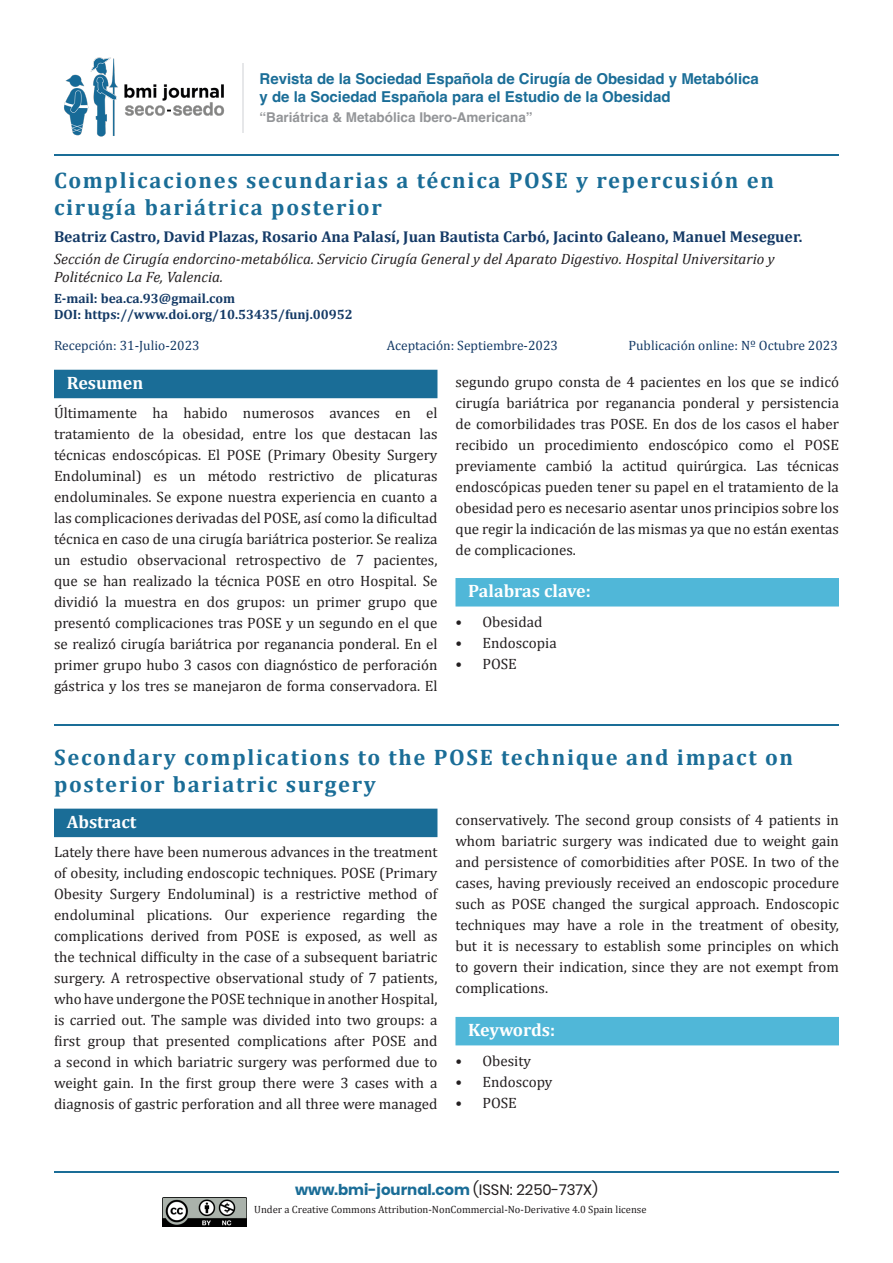
<style>
.page{position:relative;width:893px;height:1263px;background:#fff}
.page>*{position:absolute;margin:0;border:0;box-sizing:border-box;transform-origin:0 0}
.Título{font:700 22.5px/27px "Cambria";letter-spacing:.075em;color:#1a6d97}
.Palabras_clave_títul{font:700 18px "Cambria";color:#fff}
.Capítulo{font:700 18px "Cambria";color:#fff}
.Autores{font:700 15.75px "Cambria";color:#143a66}
.Párrafo{font:15px/21px "Cambria";color:#231f20;text-align:justify}
.Llamadas_autores{font:italic 15px/18px "Cambria";letter-spacing:.005em;color:#231f20}
.t1{font:700 15px/18px "Helvetica";color:#1a6d97}
.t2{font:700 15px "Poppins";color:#1a6d97}
.Recepción{font:13.5px "Cambria";color:#143a66}
.email_Y_DOI{font:700 13.5px "Cambria";color:#143a66}
.t3{font:700 13.5px "Helvetica";color:#939598}
.t4{font:10.5px "Cambria";color:#231f20}
.s1{font-weight:400;color:#231f20}
</style>
<div class="page">
<img style="left:64px;top:57px;width:161px;height:80px">
<hr style="left:243px;top:63px;width:1px;height:70px;background:#e6e7e9">
<hr style="left:54px;top:154px;width:785px;height:1px;background:#1a6d97">
<hr style="left:54px;top:1171px;width:785px;height:1px;background:#1a6d97">
<img style="left:163px;top:1197px;width:83px;height:29px">
<div style="left:54px;top:370px;width:383px;height:28px;background:#1a6d97"></div>
<div style="left:455px;top:578px;width:384px;height:28px;background:#50b7d8"></div>
<div style="left:54px;top:809px;width:383px;height:28px;background:#1a6d97"></div>
<div style="left:455px;top:1017px;width:384px;height:28px;background:#50b7d8"></div>
<hr style="left:54px;top:724px;width:785px;height:1px;background:#1a6d97">
<p class="t1" style="left:260px;top:72px;width:501px">Revista de la Sociedad Española de Cirugía de Obesidad y Metabólica y de la Sociedad Española para el Estudio de la Obesidad</p>
<p class="t3" style="left:260px;top:109px;width:275px">“Bariátrica &amp; Metabólica Ibero-Americana”</p>
<p class="Título" style="left:54px;top:166px;width:722px">Complicaciones secundarias a técnica POSE y repercusión en cirugía bariátrica posterior</p>
<p class="Autores" style="left:54px;top:225px;width:750px">Beatriz Castro, David Plazas, Rosario Ana Palasí, Juan Bautista Carbó, Jacinto Galeano, Manuel Meseguer.</p>
<p class="Llamadas_autores" style="left:54px;top:249px;width:722px">Sección de Cirugía endorcino-metabólica. Servicio Cirugía General y del Aparato Digestivo. Hospital Universitario y<br>Politécnico La Fe, Valencia.</p>
<p class="email_Y_DOI" style="left:54px;top:289px;width:183px">E-mail: bea.ca.93@gmail.com</p>
<p class="email_Y_DOI" style="left:54px;top:305px;width:300px">DOI: https://www.doi.org/10.53435/funj.00952</p>
<p class="Recepción" style="left:54px;top:337px;width:147px">Recepción: 31-Julio-2023</p>
<p class="Recepción" style="left:387px;top:337px;width:173px">Aceptación: Septiembre-2023</p>
<p class="Recepción" style="left:628px;top:337px;width:211px">Publicación online: Nº Octubre 2023</p>
<p class="Capítulo" style="left:67px;top:370px;width:78px">Resumen</p>
<p class="Párrafo" style="left:54px;top:403px;width:385px">Últimamente ha habido numerosos avances en el tratamiento de la obesidad, entre los que destacan las técnicas endoscópicas. El POSE (Primary Obesity Surgery Endoluminal) es un método restrictivo de plicaturas endoluminales. Se expone nuestra experiencia en cuanto a las complicaciones derivadas del POSE, así como la dificultad técnica en caso de una cirugía bariátrica posterior. Se realiza un estudio observacional retrospectivo de 7 pacientes, que se han realizado la técnica POSE en otro Hospital. Se dividió la muestra en dos grupos: un primer grupo que presentó complicaciones tras POSE y un segundo en el que se realizó cirugía bariátrica por reganancia ponderal. En el primer grupo hubo 3 casos con diagnóstico de perforación gástrica y los tres se manejaron de forma conservadora. El</p>
<p class="Párrafo" style="left:455px;top:371px;width:385px">segundo grupo consta de 4 pacientes en los que se indicó cirugía bariátrica por reganancia ponderal y persistencia de comorbilidades tras POSE. En dos de los casos el haber recibido un procedimiento endoscópico como el POSE previamente cambió la actitud quirúrgica. Las técnicas endoscópicas pueden tener su papel en el tratamiento de la obesidad pero es necesario asentar unos principios sobre los que regir la indicación de las mismas ya que no están exentas de complicaciones.</p>
<p class="Palabras_clave_títul" style="left:468px;top:578px;width:124px">Palabras clave:</p>
<p class="Párrafo" style="left:455px;top:611px;width:88px">• Obesidad</p>
<p class="Párrafo" style="left:455px;top:632px;width:103px">• Endoscopia</p>
<p class="Párrafo" style="left:455px;top:653px;width:63px">• POSE</p>
<p class="Título" style="left:54px;top:743px;width:741px">Secondary complications to the POSE technique and impact on posterior bariatric surgery</p>
<p class="Capítulo" style="left:67px;top:809px;width:71px">Abstract</p>
<p class="Párrafo" style="left:54px;top:841px;width:385px">Lately there have been numerous advances in the treatment of obesity, including endoscopic techniques. POSE (Primary Obesity Surgery Endoluminal) is a restrictive method of endoluminal plications. Our experience regarding the complications derived from POSE is exposed, as well as the technical difficulty in the case of a subsequent bariatric surgery. A retrospective observational study of 7 patients, who have undergone the POSE technique in another Hospital, is carried out. The sample was divided into two groups: a first group that presented complications after POSE and a second in which bariatric surgery was performed due to weight gain. In the first group there were 3 cases with a diagnosis of gastric perforation and all three were managed</p>
<p class="Párrafo" style="left:455px;top:810px;width:385px">conservatively. The second group consists of 4 patients in whom bariatric surgery was indicated due to weight gain and persistence of comorbidities after POSE. In two of the cases, having previously received an endoscopic procedure such as POSE changed the surgical approach. Endoscopic techniques may have a role in the treatment of obesity, but it is necessary to establish some principles on which to govern their indication, since they are not exempt from complications.</p>
<p class="Palabras_clave_títul" style="left:468px;top:1017px;width:89px">Keywords:</p>
<p class="Párrafo" style="left:455px;top:1050px;width:77px">• Obesity</p>
<p class="Párrafo" style="left:455px;top:1071px;width:98px">• Endoscopy</p>
<p class="Párrafo" style="left:455px;top:1092px;width:63px">• POSE</p>
<p class="t2" style="left:295px;top:1181px;width:304px">www.bmi-journal.com <span class="s1">(ISSN: 2250-737X)</span></p>
<p class="t4" style="left:254px;top:1203px;width:394px">Under a Creative Commons Attribution-NonCommercial-No-Derivative 4.0 Spain license</p>
</div>
